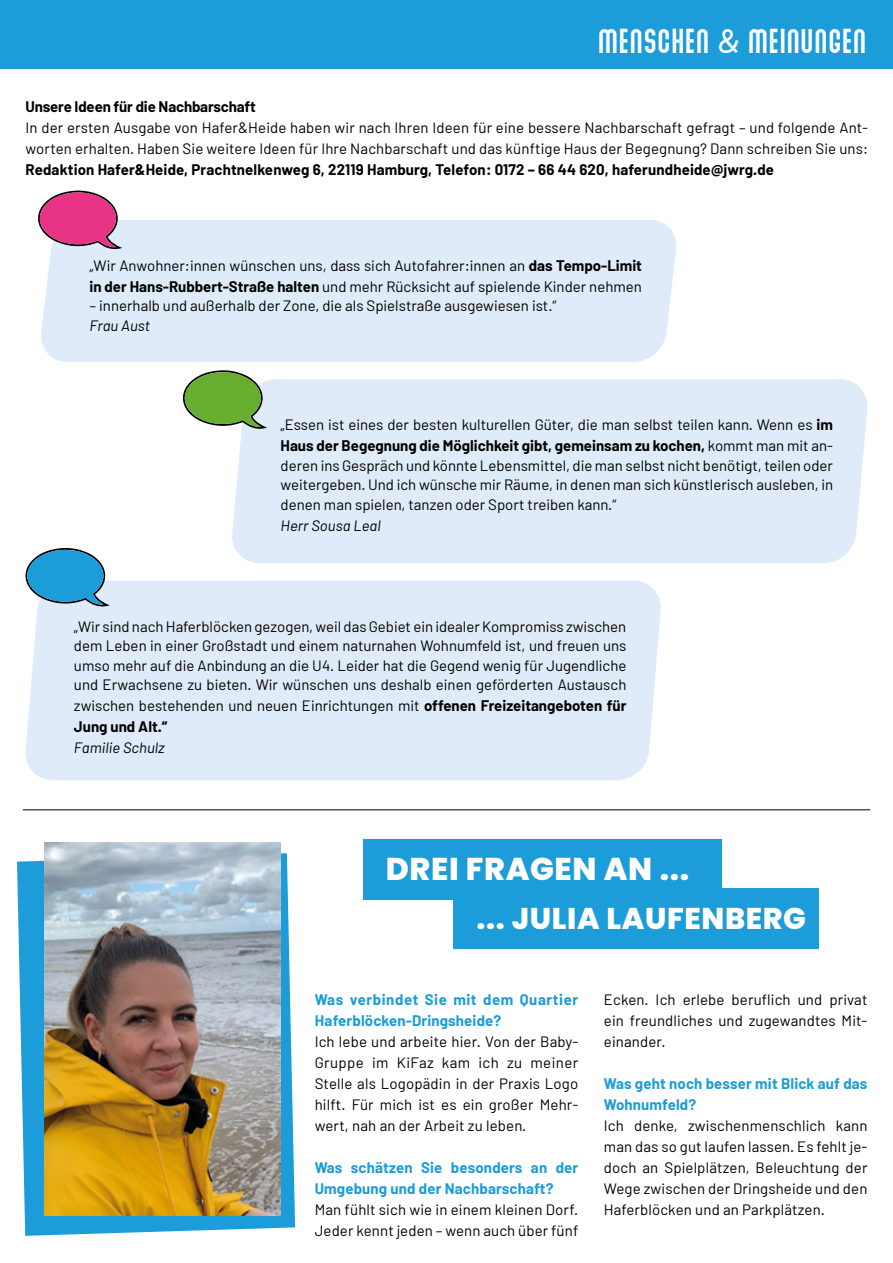
<style>
.page{position:relative;width:893px;height:1263px;background:#fff}
.page>*{position:absolute;margin:0;border:0;box-sizing:border-box;transform-origin:0 0}
.t1{font:34.5px "Abraham Stamp Stamp";letter-spacing:.03em;color:#fff}
.t2{font:800 31.5px "Poppins";letter-spacing:.02em;color:#fff}
.t3{font:800 30px "Poppins";letter-spacing:.02em;color:#fff}
.t4{font:15px/21px "Barlow";letter-spacing:.005em;color:#000}
.t5{font:700 15px/21px "Barlow";letter-spacing:.01em;color:#1c9cd8}
.t6{font:700 15px "Barlow";letter-spacing:.01em;color:#000}
.t7{font:italic 15px "Barlow";color:#000}
.t8{font:700 15px "Barlow";letter-spacing:-.01em;color:#000}
.s1{font-weight:700}
</style>
<div class="page">
<svg style="left:17px;top:853px;width:278px;height:383px;fill:#1c9cd8"></svg>
<div style="left:41px;top:220px;width:636px;height:142px;background:#dfebf9"></div>
<div style="left:232px;top:379px;width:636px;height:184px;background:#dfebf9"></div>
<div style="left:25px;top:580px;width:636px;height:200px;background:#dfebf9"></div>
<div style="left:0;top:0;width:893px;height:68px;background:#1c9cd8"></div>
<svg style="left:38px;top:190px;width:84px;height:60px"></svg>
<svg style="left:183px;top:370px;width:84px;height:60px"></svg>
<svg style="left:25px;top:548px;width:85px;height:59px"></svg>
<hr style="left:23px;top:809px;width:847px;height:1px;background:#000">
<img style="left:44px;top:843px;width:236px;height:373px">
<div style="left:363px;top:839px;width:358px;height:61px;background:#1c9cd8"></div>
<div style="left:454px;top:888px;width:365px;height:60px;background:#1c9cd8"></div>
<h1 class="t1" style="left:599px;top:23px;width:269px">MENSCHEN &amp; MEINUNGEN</h1>
<p class="t8" style="left:26px;top:97px;width:232px">Unsere Ideen für die Nachbarschaft</p>
<p class="t4" style="left:26px;top:117px;width:844px">In der ersten Ausgabe von Hafer&amp;Heide haben wir nach Ihren Ideen für eine bessere Nachbarschaft gefragt – und folgende Ant&shy;worten erhalten. Haben Sie weitere Ideen für Ihre Nachbarschaft und das künftige Haus der Begegnung? Dann schreiben Sie uns:</p>
<p class="t6" style="left:26px;top:160px;width:750px">Redaktion Hafer&amp;Heide, Prachtnelkenweg 6, 22119 Hamburg, Telefon: 0172 – 66 44 620, haferundheide@jwrg.de</p>
<p class="t4" style="left:90px;top:255px;width:554px">„Wir Anwohner:innen wünschen uns, dass sich Autofahrer:innen an <span class="s1">das Tempo-Limit in der Hans-Rubbert-Straße halten</span> und mehr Rücksicht auf spielende Kinder nehmen</p>
<p class="t4" style="left:90px;top:295px;width:468px">– innerhalb und außerhalb der Zone, die als Spielstraße ausgewiesen ist.“</p>
<p class="t7" style="left:90px;top:316px;width:62px">Frau Aust</p>
<p class="t4" style="left:281px;top:414px;width:554px">„Essen ist eines der besten kulturellen Güter, die man selbst teilen kann. Wenn es <span class="s1">im<br>Haus der Begegnung die Möglichkeit gibt, gemeinsam zu kochen,</span> kommt man mit an-</p>
<p class="t4" style="left:281px;top:455px;width:554px;line-height:19.5px;text-align:justify">deren ins Gespräch und könnte Lebensmittel, die man selbst nicht benötigt, teilen oder weitergeben. Und ich wünsche mir Räume, in denen man sich künstlerisch ausleben, in denen man spielen, tanzen oder Sport treiben kann.“</p>
<p class="t7" style="left:281px;top:516px;width:102px">Herr Sousa Leal</p>
<p class="t4" style="left:74px;top:616px;width:554px;line-height:19.5px;text-align:justify">„Wir sind nach Haferblöcken gezogen, weil das Gebiet ein idealer Kompromiss zwischen dem Leben in einer Großstadt und einem naturnahen Wohnumfeld ist, und freuen uns umso mehr auf die Anbindung an die U4. Leider hat die Gegend wenig für Jugendliche und Erwachsene zu bieten. Wir wünschen uns deshalb einen geförderten Austausch</p>
<p class="t4" style="left:74px;top:695px;width:554px">zwischen bestehenden und neuen Einrichtungen mit <span class="s1">offenen Freizeitangeboten für<br>Jung und Alt.“</span></p>
<p class="t7" style="left:74px;top:738px;width:92px">Familie Schulz</p>
<h2 class="t2" style="left:386px;top:850px;width:305px">DREI FRAGEN AN ...</h2>
<h3 class="t3" style="left:477px;top:901px;width:331px">... JULIA LAUFENBERG</h3>
<p class="t5" style="left:315px;top:989px;width:265px">Was verbindet Sie mit dem Quartier<br>Haferblöcken-Dringsheide?</p>
<p class="t4" style="left:315px;top:1031px;width:265px;text-align:justify">Ich lebe und arbeite hier. Von der Baby-Gruppe im KiFaz kam ich zu meiner Stelle als Logopädin in der Praxis Logo hilft. Für mich ist es ein großer Mehr&shy;wert, nah an der Arbeit zu leben.</p>
<p class="t5" style="left:315px;top:1157px;width:265px">Was schätzen Sie besonders an der<br>Umgebung und der Nachbarschaft?</p>
<p class="t4" style="left:315px;top:1199px;width:265px">Man fühlt sich wie in einem kleinen Dorf.<br>Jeder kennt jeden – wenn auch über fünf</p>
<p class="t4" style="left:604px;top:989px;width:265px;text-align:justify">Ecken. Ich erlebe beruflich und privat ein freundliches und zugewandtes Mit&shy;einander.</p>
<p class="t5" style="left:604px;top:1073px;width:265px">Was geht noch besser mit Blick auf das<br>Wohnumfeld?</p>
<p class="t4" style="left:604px;top:1115px;width:265px;text-align:justify">Ich denke, zwischenmenschlich kann man das so gut laufen lassen. Es fehlt je&shy;doch an Spielplätzen, Beleuchtung der Wege zwischen der Dringsheide und den Haferblöcken und an Parkplätzen.</p>
</div>
